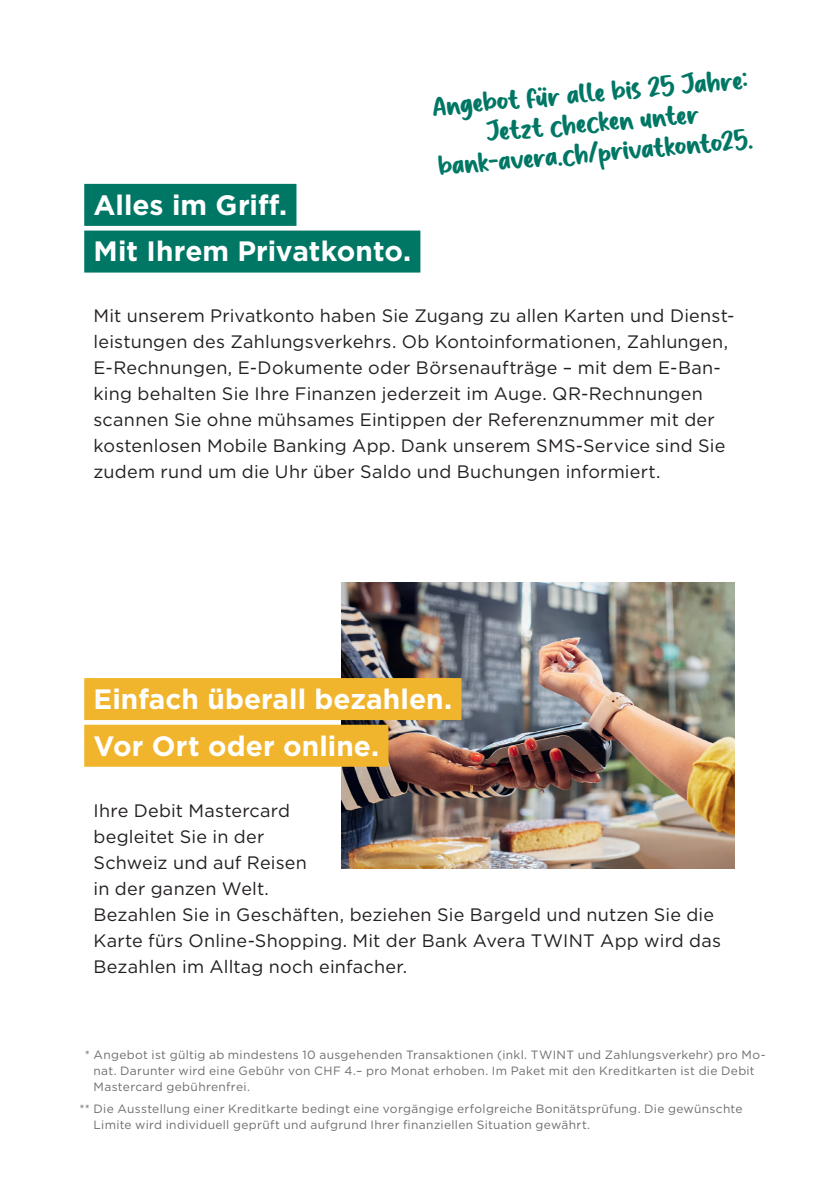
<style>
.page{position:relative;width:828px;height:1191px;background:#fff}
.page>*{position:absolute;margin:0;border:0;box-sizing:border-box;transform-origin:0 0}
.t1{font:700 28px "Gotham";color:#fff}
.Fliesstext{font:28px/30px "Just Breathe";color:#007765;text-align:center}
.Fliesstext-2{font:18px/26px "Gotham";letter-spacing:.01em;color:#231f20}
.Kleintexte_6-5pt{font:12px/16px "Gotham";letter-spacing:.025em;color:#6c6d70}
</style>
<div class="page">
<img style="left:342px;top:582px;width:392px;height:286px">
<div style="left:84px;top:678px;width:377px;height:42px;background:#f1b52d"></div>
<div style="left:84px;top:724px;width:304px;height:42px;background:#f1b52d"></div>
<div style="left:84px;top:184px;width:212px;height:42px;background:#007765"></div>
<div style="left:84px;top:230px;width:336px;height:42px;background:#007765"></div>
<p class="t1" style="left:94px;top:186px;width:195px">Alles im Griff.</p>
<p class="t1" style="left:94px;top:233px;width:319px">Mit Ihrem Privatkonto.</p>
<p class="Fliesstext" style="left:432px;top:95px;width:317px;rotate:-5deg">Angebot für alle bis 25 Jahre:<br>Jetzt checken unter bank-avera.ch/privatkonto25.</p>
<p class="Fliesstext-2" style="left:94px;top:302px;width:642px">Mit unserem Privatkonto haben Sie Zugang zu allen Karten und Dienst&shy;leistungen des Zahlungsverkehrs. Ob Kontoinformationen, Zahlungen, E-Rechnungen, E-Dokumente oder Börsenaufträge – mit dem E-Ban&shy;king behalten Sie Ihre Finanzen jederzeit im Auge. QR-Rechnungen scannen Sie ohne mühsames Eintippen der Referenznummer mit der kostenlosen Mobile Banking App. Dank unserem SMS-Service sind Sie zudem rund um die Uhr über Saldo und Buchungen informiert.</p>
<p class="t1" style="left:94px;top:680px;width:360px">Einfach überall bezahlen.</p>
<p class="t1" style="left:94px;top:727px;width:287px">Vor Ort oder online.</p>
<p class="Fliesstext-2" style="left:94px;top:796px;width:629px">Ihre Debit Mastercard<br>begleitet Sie in der<br>Schweiz und auf Reisen<br>in der ganzen Welt.<br>Bezahlen Sie in Geschäften, beziehen Sie Bargeld und nutzen Sie die Karte fürs Online-Shopping. Mit der Bank Avera TWINT App wird das Bezahlen im Alltag noch einfacher.</p>
<p class="Kleintexte_6-5pt" style="left:94px;top:1046px;width:673px;text-indent:-9px">* Angebot ist gültig ab mindestens 10 ausgehenden Transaktionen (inkl. TWINT und Zahlungsverkehr) pro Mo&shy;nat. Darunter wird eine Gebühr von CHF 4.– pro Monat erhoben. Im Paket mit den Kreditkarten ist die Debit<br>Mastercard gebührenfrei.</p>
<p class="Kleintexte_6-5pt" style="left:94px;top:1100px;width:650px;text-indent:-14px">** Die Ausstellung einer Kreditkarte bedingt eine vorgängige erfolgreiche Bonitätsprüfung. Die gewünschte<br>Limite wird individuell geprüft und aufgrund Ihrer finanziellen Situation gewährt.</p>
</div>
